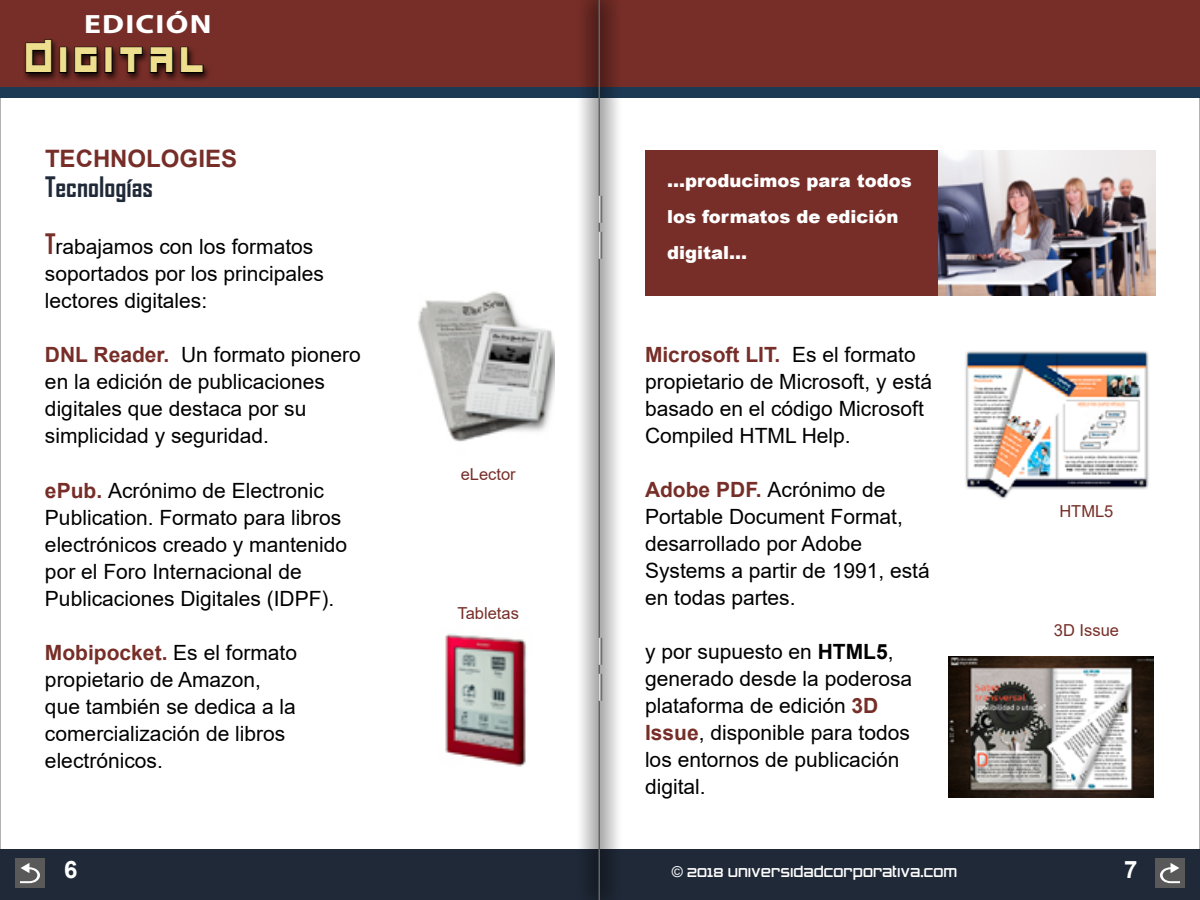
<style>
.page{position:relative;width:1200px;height:900px;background:#fff}
.page>*{position:absolute;margin:0;border:0;box-sizing:border-box;transform-origin:0 0}
.t1{font:38.4px "Chubu 08 Normal";color:#eedf8f;scale:.87 1}
.t2{font:700 27px "Agency FB";color:#202938}
.t3{font:700 26.55px "Myriad Pro";letter-spacing:.04em;color:#fff;scale:1.19 1}
.t4{font:700 24px "Arial";color:#772e28}
.t5{font:700 24px "Arial";color:#fff}
.t6{font:21px/27px "Arial";color:#000}
.t7{font:900 18px/36px "Arial";color:#fff}
.t8{font:16.5px "Arial";color:#772e28}
.t9{font:15px "Zero Twos";color:#fff}
.s1{font-family:"Agency FB";font-weight:700;font-size:27px;color:#772e28}
.s2{font-weight:700;color:#772e28}
.s3{font-weight:700}
.s4{font-family:"Arial"}
</style>
<div class="page">
<div style="left:0;top:0;width:1200px;height:87px;background:#772e28"></div>
<div style="left:0;top:87px;width:1200px;height:11px;background:#1d3a55"></div>
<div style="left:0;top:849px;width:1200px;height:51px;background:#202938"></div>
<div style="left:15px;top:858px;width:30px;height:30px;background:#595959"></div>
<svg style="left:20px;top:863px;width:20px;height:20px"></svg>
<div style="left:1155px;top:858px;width:30px;height:30px;background:#595959"></div>
<svg style="left:1160px;top:863px;width:20px;height:20px"></svg>
<div style="left:23px;top:38px;width:187px;height:44px;background:#000;opacity:.76"></div>
<svg style="left:25px;top:39px;width:28px;height:35px"></svg>
<div style="left:59px;top:47px;width:8px;height:26px;border:2px solid #000"></div>
<svg style="left:74px;top:46px;width:24px;height:28px"></svg>
<div style="left:105px;top:47px;width:8px;height:26px;border:2px solid #000"></div>
<svg style="left:119px;top:46px;width:55px;height:28px"></svg>
<svg style="left:180px;top:46px;width:24px;height:28px"></svg>
<img style="left:445px;top:633px;width:82px;height:134px">
<img style="left:418px;top:291px;width:137px;height:151px">
<img style="left:938px;top:150px;width:217px;height:146px">
<div style="left:645px;top:150px;width:293px;height:146px;background:#772e28"></div>
<img style="left:948px;top:656px;width:205px;height:142px">
<img style="left:965px;top:351px;width:184px;height:148px">
<svg style="left:581px;top:0;width:37px;height:900px;background:#b7b2b2"></svg>
<hr style="left:598px;top:0;width:2px;height:900px;background:#646464">
<svg style="left:599px;top:196px;width:3px;height:27px"></svg>
<svg style="left:599px;top:232px;width:3px;height:27px"></svg>
<svg style="left:599px;top:638px;width:3px;height:27px"></svg>
<svg style="left:599px;top:674px;width:3px;height:27px"></svg>
<p class="t3" style="left:84px;top:6px;width:109px">EDICIÓN</p>
<h1 class="t1" style="left:26px;top:34px;width:214px">Digital</h1>
<p class="t4" style="left:45px;top:142px;width:194px">TECHNOLOGIES</p>
<p class="t2" style="left:45px;top:171px;width:109px">Tecnologías</p>
<p class="t6" style="left:45px;top:233px;width:280px"><span class="s1">T</span>rabajamos con los formatos soportados por los principales lectores digitales:</p>
<p class="t6" style="left:45px;top:341px;width:317px"><span class="s2">DNL Reader.</span> Un formato pionero en la edición de publicaciones digitales que destaca por su simplicidad y seguridad.</p>
<p class="t6" style="left:45px;top:476px;width:304px"><span class="s2">ePub.</span> Acrónimo de Electronic<br>Publication. Formato para libros electrónicos creado y mantenido por el Foro Internacional de<br>Publicaciones Digitales (IDPF).</p>
<p class="t6" style="left:45px;top:639px;width:254px"><span class="s2">Mobipocket.</span> Es el formato propietario de Amazon, que también se dedica a la comercialización de libros electrónicos.</p>
<p class="t8" style="left:461px;top:463px;width:57px">eLector</p>
<p class="t8" style="left:458px;top:602px;width:63px">Tabletas</p>
<p class="t7" style="left:667px;top:162px;width:246px">...producimos para todos los formatos de edición digital...</p>
<p class="t6" style="left:645px;top:341px;width:289px"><span class="s2">Microsoft LIT.</span> Es el formato propietario de Microsoft, y está basado en el código Microsoft<br>Compiled HTML Help.</p>
<p class="t6" style="left:645px;top:476px;width:286px"><span class="s2">Adobe PDF.</span> Acrónimo de<br>Portable Document Format, desarrollado por Adobe<br>Systems a partir de 1991, está en todas partes.</p>
<p class="t6" style="left:645px;top:638px;width:269px">y por supuesto en <span class="s3">HTML5</span>, generado desde la poderosa plataforma de edición <span class="s2">3D<br>Issue</span>, disponible para todos los entornos de publicación digital.</p>
<p class="t8" style="left:1059px;top:500px;width:56px">HTML5</p>
<p class="t8" style="left:1054px;top:619px;width:67px">3D Issue</p>
<p class="t5" style="left:64px;top:853px;width:15px">6</p>
<p class="t5" style="left:1124px;top:853px;width:15px">7</p>
<p class="t9" style="left:672px;top:865px;width:287px"><span class="s4">©</span> 2018 UNIVERSIDADCORPORATIVA.COM</p>
</div>
